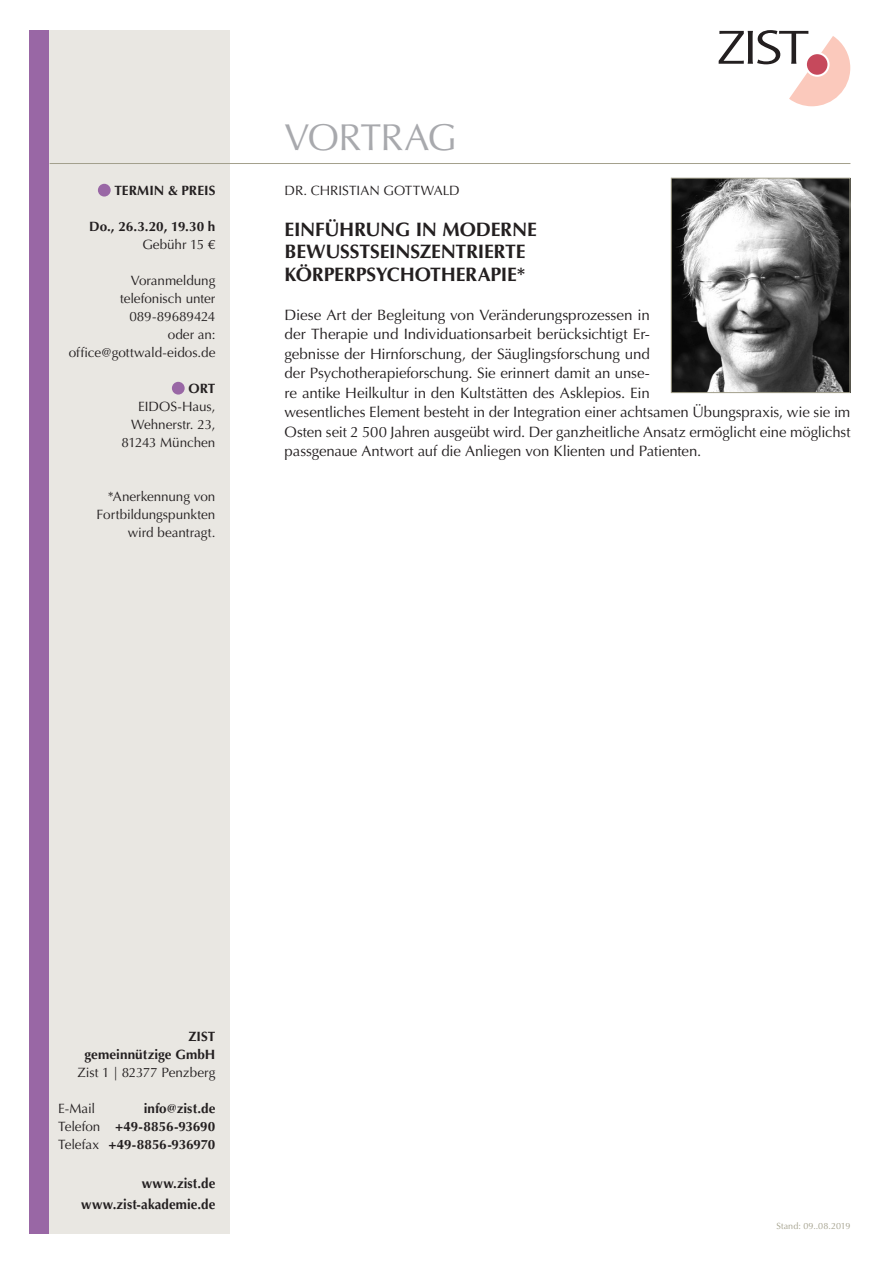
<style>
.page{position:relative;width:893px;height:1263px;background:#fff}
.page>*{position:absolute;margin:0;border:0;box-sizing:border-box;transform-origin:0 0}
.Titel_groß{font:37.5px "Optima LT";letter-spacing:-.02em;color:#a8a9ad}
.Titel{font:700 19.5px "Optima LT";letter-spacing:-.01em;color:#231f20}
.copy{font:15px/19.5px "Optima LT";letter-spacing:-.01em;color:#231f20}
.copy-2{font:700 13.95px "Optima LT";letter-spacing:.01em;color:#231f20;scale:.96 1}
.copy-3{font:700 13.5px "Optima LT";color:#231f20}
.Kursberschreibung{font:13.5px "Optima LT";letter-spacing:-.005em;color:#231f20}
.Datum___Preise_recht{font:13.5px "Optima LT";letter-spacing:-.005em;color:#231f20}
.copy-4{font:13.5px "Optima LT";letter-spacing:-.01em;color:#231f20}
.Datum___Preise_recht-2{font:700 13.5px "Optima LT";color:#231f20}
.t1{font:9px "Optima LT";letter-spacing:.01em;color:#a3a08c}
.s1{font-weight:400}
</style>
<div class="page">
<div style="left:30px;top:30px;width:200px;height:1203px;background:#e9e7e2"></div>
<hr style="left:50px;top:163px;width:800px;height:1px;background:#a3a08c">
<div style="left:30px;top:30px;width:19px;height:1203px;background:#9967a5"></div>
<div style="left:98px;top:184px;width:13px;height:13px;background:#9967a5;border-radius:50%"></div>
<div style="left:172px;top:382px;width:13px;height:13px;background:#9967a5;border-radius:50%"></div>
<svg style="left:719px;top:30px;width:131px;height:76px"></svg>
<img style="left:673px;top:180px;width:175px;height:211px">
<div style="left:671px;top:178px;width:179px;height:215px;border:1px solid #a3a08c"></div>
<p class="copy-3" style="left:114px;top:183px;width:103px">TERMIN &amp; PREIS</p>
<p class="copy-3" style="left:89px;top:219px;width:128px">Do., 26.3.20, 19.30 h</p>
<p class="Kursberschreibung" style="left:142px;top:237px;width:75px">Gebühr 15 €</p>
<p class="Kursberschreibung" style="left:131px;top:273px;width:86px">Voranmeldung</p>
<p class="Kursberschreibung" style="left:120px;top:291px;width:97px">telefonisch unter</p>
<p class="Kursberschreibung" style="left:129px;top:309px;width:88px">089-89689424</p>
<p class="Kursberschreibung" style="left:168px;top:327px;width:49px">oder an:</p>
<p class="Kursberschreibung" style="left:69px;top:345px;width:148px">office@gottwald-eidos.de</p>
<p class="Datum___Preise_recht-2" style="left:188px;top:381px;width:29px">ORT</p>
<p class="Datum___Preise_recht" style="left:138px;top:399px;width:79px">EIDOS-Haus,</p>
<p class="Datum___Preise_recht" style="left:131px;top:417px;width:86px">Wehnerstr. 23,</p>
<p class="Datum___Preise_recht" style="left:122px;top:435px;width:95px">81243 München</p>
<p class="Datum___Preise_recht" style="left:108px;top:489px;width:109px">*Anerkennung von</p>
<p class="Datum___Preise_recht" style="left:97px;top:507px;width:120px">Fortbildungspunkten</p>
<p class="Datum___Preise_recht" style="left:128px;top:525px;width:89px">wird beantragt.</p>
<p class="Titel_groß" style="left:285px;top:115px;width:173px">VORTRAG</p>
<p class="Kursberschreibung" style="left:285px;top:183px;width:177px">DR. CHRISTIAN GOTTWALD</p>
<p class="Titel" style="left:285px;top:218px;width:254px">EINFÜHRUNG IN MODERNE</p>
<p class="Titel" style="left:285px;top:240px;width:243px">BEWUSSTSEINSZENTRIERTE</p>
<p class="Titel" style="left:285px;top:263px;width:242px">KÖRPERPSYCHOTHERAPIE*</p>
<p class="copy" style="left:285px;top:305px;width:567px">Diese Art der Begleitung von Veränderungsprozessen in<br>der Therapie und Individuationsarbeit berücksichtigt Er-<br>gebnisse der Hirnforschung, der Säuglingsforschung und<br>der Psychotherapieforschung. Sie erinnert damit an unse-<br>re antike Heilkultur in den Kultstätten des Asklepios. Ein<br>wesentliches Element besteht in der Integration einer achtsamen Übungspraxis, wie sie im Osten seit 2 500 Jahren ausgeübt wird. Der ganzheitliche Ansatz ermöglicht eine möglichst passgenaue Antwort auf die Anliegen von Klienten und Patienten.</p>
<p class="copy-3" style="left:189px;top:1029px;width:28px">ZIST</p>
<p class="copy-3" style="left:84px;top:1047px;width:133px">gemeinnützige GmbH</p>
<p class="copy-4" style="left:78px;top:1065px;width:139px">Zist 1 | 82377 Penzberg</p>
<p class="copy-4" style="left:58px;top:1101px;width:39px">E-Mail</p>
<p class="copy-3" style="left:144px;top:1101px;width:73px">info@zist.de</p>
<p class="copy-3" style="left:58px;top:1119px;width:159px"><span class="s1">Telefon</span> +49-8856-93690</p>
<p class="copy-3" style="left:58px;top:1137px;width:159px"><span class="s1">Telefax</span> +49-8856-936970</p>
<p class="copy-2" style="left:142px;top:1175px;width:78px">www.zist.de</p>
<p class="copy-2" style="left:81px;top:1196px;width:141px">www.zist-akademie.de</p>
<p class="t1" style="left:776px;top:1221px;width:76px">Stand: 09..08.2019</p>
</div>
